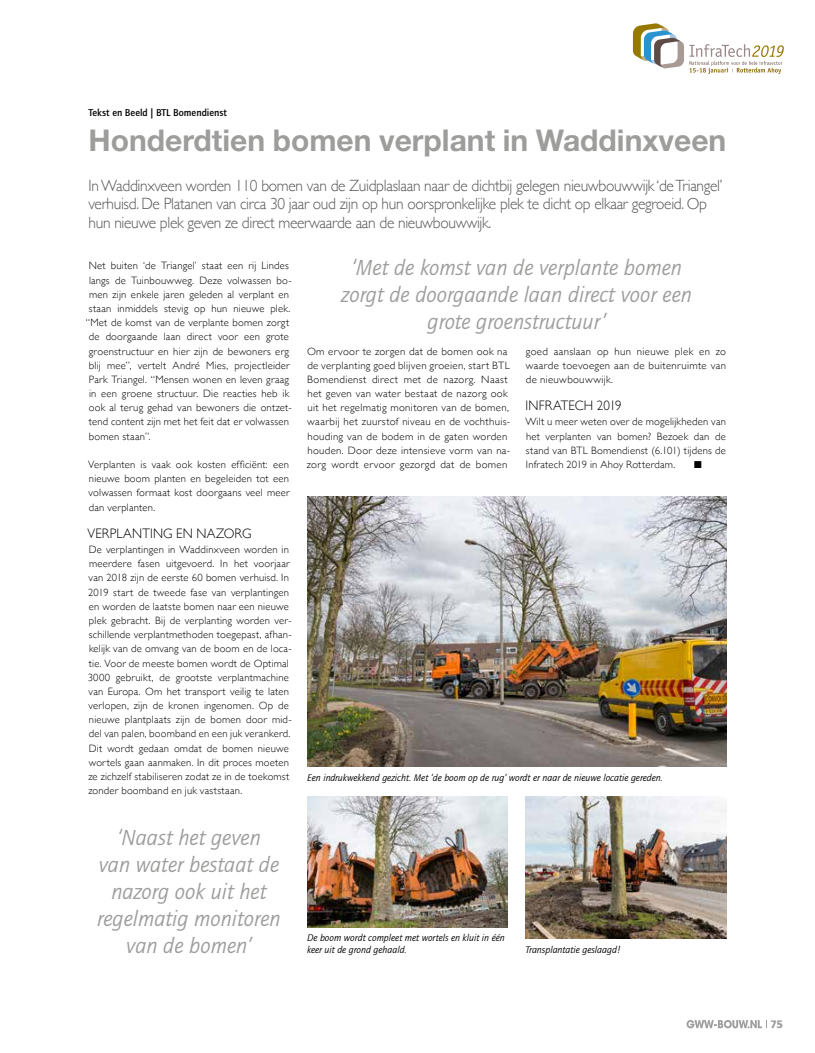
<style>
.page{position:relative;width:815px;height:1053px;background:#fff}
.page>*{position:absolute;margin:0;border:0;box-sizing:border-box;transform-origin:0 0}
.t1{font:700 30px "Helvetica Neue LT Std";color:#9d9d9c}
.t2{font:italic 22.5px/27px "Quay Sans ITC Std";color:#9d9d9c;text-align:center}
.t3{font:300 16.25px/18.8px "Gill Sans";letter-spacing:-.02em;color:#575756;scale:.95 1}
.t4{font:300 13.75px "Gill Sans";letter-spacing:.01em;color:#000;scale:.95 1}
.t5{font:900 11.25px "Quay Sans ITC Std";color:#9d9d9c}
.t6{font:300 10.62px/14.1px "Gill Sans";letter-spacing:.02em;color:#000;text-align:justify}
.t7{font:500 10.25px "Quay Sans ITC Std";color:#000}
.t8{font:italic 10px/12px "Quay Sans ITC Std";color:#000}
.t9{font:10px "Zapf Dingbats ITC";color:#000}
</style>
<div class="page">
<svg style="left:687px;top:1020px;width:80px;height:8px"></svg>
<svg style="left:633px;top:23px;width:151px;height:51px"></svg>
<img style="left:307px;top:796px;width:201px;height:131px">
<img style="left:526px;top:796px;width:200px;height:142px">
<img style="left:307px;top:497px;width:419px;height:269px">
<p class="t7" style="left:89px;top:107px;width:140px">Tekst en Beeld | BTL Bomendienst</p>
<h1 class="t1" style="left:89px;top:122px;width:639px">Honderdtien bomen verplant in Waddinxveen</h1>
<p class="t3" style="left:89px;top:175px;width:669px">In Waddinxveen worden 110 bomen van de Zuidplaslaan naar de dichtbij gelegen nieuwbouwwijk ‘de Triangel’ verhuisd. De Platanen van circa 30 jaar oud zijn op hun oorspronkelijke plek te dicht op elkaar gegroeid. Op hun nieuwe plek geven ze direct meerwaarde aan de nieuwbouwwijk.</p>
<p class="t6" style="left:89px;top:258px;width:202px">Net buiten ‘de Triangel’ staat een rij Lindes</p>
<p class="t6" style="left:89px;top:272px;width:204px">langs de Tuinbouwweg. Deze volwassen bo-</p>
<p class="t6" style="left:89px;top:287px;width:201px">men zijn enkele jaren geleden al verplant en</p>
<p class="t6" style="left:89px;top:301px;width:203px">staan inmiddels stevig op hun nieuwe plek.</p>
<p class="t6" style="left:86px;top:315px;width:205px">“Met de komst van de verplante bomen zorgt</p>
<p class="t6" style="left:89px;top:329px;width:202px">de doorgaande laan direct voor een grote</p>
<p class="t6" style="left:89px;top:343px;width:202px">groenstructuur en hier zijn de bewoners erg</p>
<p class="t6" style="left:89px;top:357px;width:202px">blij mee”, vertelt André Mies, projectleider</p>
<p class="t6" style="left:89px;top:372px;width:202px">Park Triangel. “Mensen wonen en leven graag</p>
<p class="t6" style="left:89px;top:386px;width:202px">in een groene structuur. Die reacties heb ik</p>
<p class="t6" style="left:89px;top:400px;width:204px">ook al terug gehad van bewoners die ontzet-</p>
<p class="t6" style="left:89px;top:414px;width:202px">tend content zijn met het feit dat er volwassen</p>
<p class="t6" style="left:89px;top:428px;width:63px">bomen staan”.</p>
<p class="t6" style="left:88px;top:457px;width:203px">Verplanten is vaak ook kosten efficiënt: een nieuwe boom planten en begeleiden tot een volwassen formaat kost doorgaans veel meer dan verplanten.</p>
<p class="t4" style="left:87px;top:522px;width:174px">VERPLANTING EN NAZORG</p>
<p class="t6" style="left:88px;top:542px;width:206px;text-align:left">De verplantingen in Waddinxveen worden in meerdere fasen uitgevoerd. In het voorjaar van 2018 zijn de eerste 60 bomen verhuisd. In 2019 start de tweede fase van verplantingen en worden de laatste bomen naar een nieuwe plek gebracht. Bij de verplanting worden ver&shy;schillende verplantmethoden toegepast, afhan&shy;kelijk van de omvang van de boom en de loca&shy;tie. Voor de meeste bomen wordt de Optimal 3000 gebruikt, de grootste verplantmachine van Europa. Om het transport veilig te laten verlopen, zijn de kronen ingenomen. Op de nieuwe plantplaats zijn de bomen door mid&shy;del van palen, boomband en een juk verankerd.<br>Dit wordt gedaan omdat de bomen nieuwe wortels gaan aanmaken. In dit proces moeten ze zichzelf stabiliseren zodat ze in de toekomst zonder boomband en juk vaststaan.</p>
<h2 class="t2" style="left:97px;top:823px;width:185px">‘Naast het geven<br>van water bestaat de nazorg ook uit het regelmatig monitoren van de bomen’</h2>
<h2 class="t2" style="left:341px;top:254px;width:352px">‘Met de komst van de verplante bomen zorgt de doorgaande laan direct voor een grote groenstructuur’</h2>
<p class="t6" style="left:307px;top:343px;width:205px;text-align:left">Om ervoor te zorgen dat de bomen ook na de verplanting goed blijven groeien, start BTL Bomendienst direct met de nazorg. Naast het geven van water bestaat de nazorg ook uit het regelmatig monitoren van de bomen, waarbij het zuurstof niveau en de vochthuis&shy;houding van de bodem in de gaten worden houden. Door deze intensieve vorm van na&shy;zorg wordt ervoor gezorgd dat de bomen</p>
<p class="t6" style="left:526px;top:343px;width:202px">goed aanslaan op hun nieuwe plek en zo waarde toevoegen aan de buitenruimte van de nieuwbouwwijk.</p>
<p class="t4" style="left:526px;top:394px;width:103px">INFRATECH 2019</p>
<p class="t6" style="left:525px;top:414px;width:202px">Wilt u meer weten over de mogelijkheden van het verplanten van bomen? Bezoek dan de stand van BTL Bomendienst (6.101) tijdens de Infratech 2019 in Ahoy Rotterdam.</p>
<p class="t9" style="left:694px;top:460px;width:9px">■</p>
<p class="t8" style="left:307px;top:771px;width:357px">Een indrukwekkend gezicht. Met ‘de boom op de rug’ wordt er naar de nieuwe locatie gereden.</p>
<p class="t8" style="left:307px;top:931px;width:199px">De boom wordt compleet met wortels en kluit in één keer uit de grond gehaald.</p>
<p class="t8" style="left:526px;top:943px;width:97px">Transplantatie geslaagd!</p>
<p class="t5" style="left:771px;top:1017px;width:14px">75</p>
</div>
